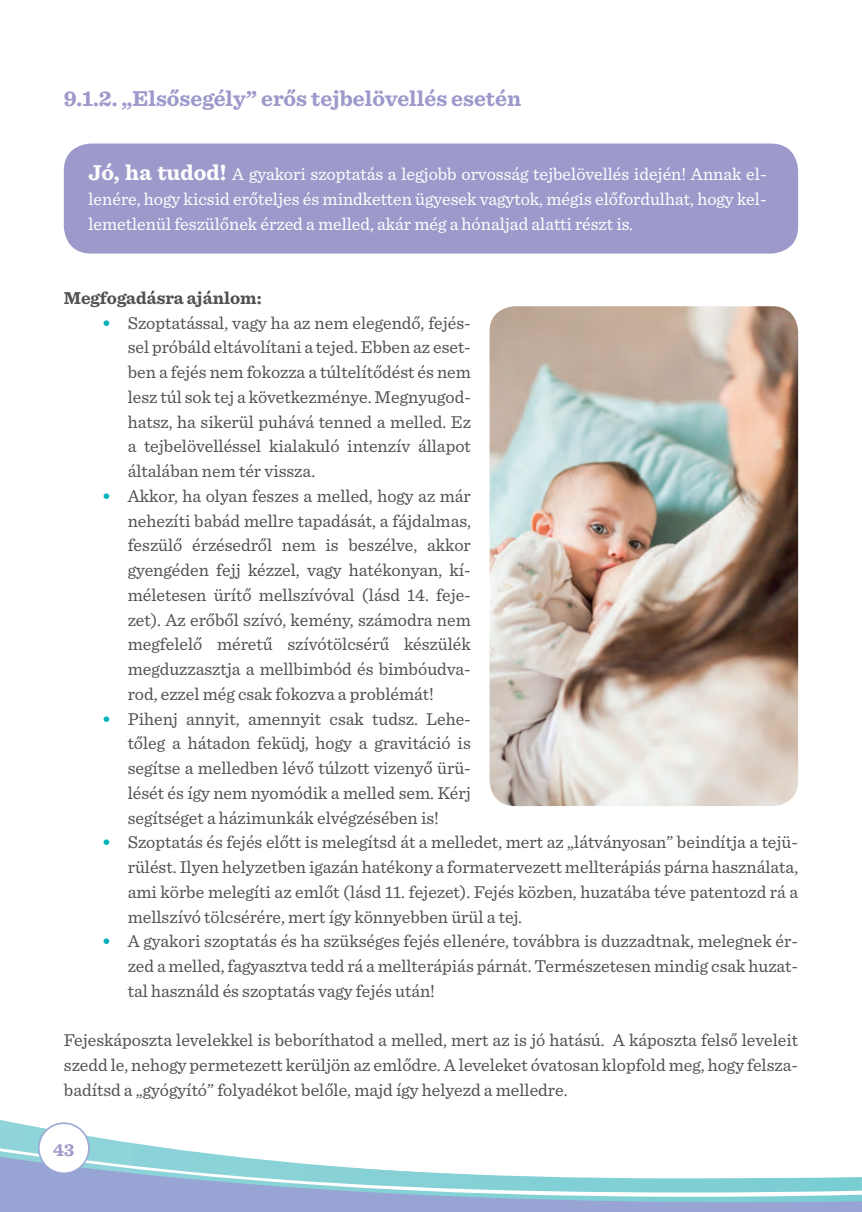
<style>
.page{position:relative;width:862px;height:1212px;background:#fff}
.page>*{position:absolute;margin:0;border:0;box-sizing:border-box;transform-origin:0 0}
.t1{font:700 22.5px "Sentinel";color:#9d9acb}
.t2{font:700 18.22px "Sentinel";color:#9d9acb}
.t3{font:18px/24.8px "Sentinel";color:#4f5152;text-align:justify}
.t4{font:18px/24.8px "Sentinel";color:#fff;text-align:justify}
.t5{font:700 18px "Sentinel";color:#4f5152}
.s1{font-weight:700;font-size:22.5px}
.s2{font-weight:700;color:#00b0b9}
</style>
<div class="page">
<div style="left:0;top:1203px;width:861px;height:9px;background:#98a4d3"></div>
<svg style="left:0;top:1199px;width:861px;height:4px;background:#91aed3"></svg>
<svg style="left:0;top:1192px;width:861px;height:7px;fill:#98aad3"></svg>
<svg style="left:0;top:1120px;width:861px;height:72px"></svg>
<div style="left:39px;top:1123px;width:50px;height:50px;background:#fff;border-radius:50%"></div>
<div style="left:38px;top:1122px;width:52px;height:52px;border:2px solid #9da9d4;border-radius:50%"></div>
<div style="left:64px;top:144px;width:733px;height:110px;background:#9d9acb;border-radius:27px"></div>
<img style="left:489px;top:306px;width:308px;height:500px">
<p class="t1" style="left:64px;top:81px;width:459px">9.1.2. „Elsősegély” erős tejbelövellés esetén</p>
<p class="t4" style="left:88px;top:160px;width:679px"><span class="s1">Jó, ha tudod!</span> A gyakori szoptatás a legjobb orvosság tejbelövellés idején! Annak el&shy;lenére, hogy kicsid erőteljes és mindketten ügyesek vagytok, mégis előfordulhat, hogy kel&shy;lemetlenül feszülőnek érzed a melled, akár még a hónaljad alatti részt is.</p>
<p class="t5" style="left:64px;top:284px;width:199px">Megfogadásra ajánlom:</p>
<p class="t3" style="left:128px;top:309px;width:344px;text-indent:-26px"><span class="s2">•</span> Szoptatással, vagy ha az nem elegendő, fejés&shy;sel próbáld eltávolítani a tejed. Ebben az eset&shy;ben a fejés nem fokozza a túltelítődést és nem lesz túl sok tej a következménye. Megnyugod&shy;hatsz, ha sikerül puhává tenned a melled. Ez a tejbelövelléssel kialakuló intenzív állapot általában nem tér vissza.</p>
<p class="t3" style="left:128px;top:482px;width:344px;text-indent:-26px"><span class="s2">•</span> Akkor, ha olyan feszes a melled, hogy az már nehezíti babád mellre tapadását, a fájdalmas, feszülő érzésedről nem is beszélve, akkor gyengéden fejj kézzel, vagy hatékonyan, kí&shy;méletesen ürítő mellszívóval (lásd 14. feje&shy;zet). Az erőből szívó, kemény, számodra nem megfelelő méretű szívótölcsérű készülék megduzzasztja a mellbimbód és bimbóudva&shy;rod, ezzel még csak fokozva a problémát!</p>
<p class="t3" style="left:128px;top:705px;width:344px;text-indent:-25px"><span class="s2">•</span> Pihenj annyit, amennyit csak tudsz. Lehe&shy;tőleg a hátadon feküdj, hogy a gravitáció is segítse a melledben lévő túlzott vizenyő ürü&shy;lését és így nem nyomódik a melled sem. Kérj segítséget a házimunkák elvégzésében is!</p>
<p class="t3" style="left:128px;top:829px;width:671px;text-indent:-26px"><span class="s2">•</span> Szoptatás és fejés előtt is melegítsd át a melledet, mert az „látványosan” beindítja a tejü&shy;rülést. Ilyen helyzetben igazán hatékony a formatervezett mellterápiás párna használata, ami körbe melegíti az emlőt (lásd 11. fejezet). Fejés közben, huzatába téve patentozd rá a mellszívó tölcsérére, mert így könnyebben ürül a tej.</p>
<p class="t3" style="left:128px;top:928px;width:671px;text-indent:-26px"><span class="s2">•</span> A gyakori szoptatás és ha szükséges fejés ellenére, továbbra is duzzadtnak, melegnek ér&shy;zed a melled, fagyasztva tedd rá a mellterápiás párnát. Természetesen mindig csak huzat&shy;tal használd és szoptatás vagy fejés után!</p>
<p class="t3" style="left:64px;top:1027px;width:735px">Fejeskáposzta levelekkel is beboríthatod a melled, mert az is jó hatású. A káposzta felső leveleit szedd le, nehogy permetezett kerüljön az emlődre. A leveleket óvatosan klopfold meg, hogy felsza&shy;badítsd a „gyógyító” folyadékot belőle, majd így helyezd a melledre.</p>
<p class="t2" style="left:53px;top:1135px;width:23px">43</p>
</div>
